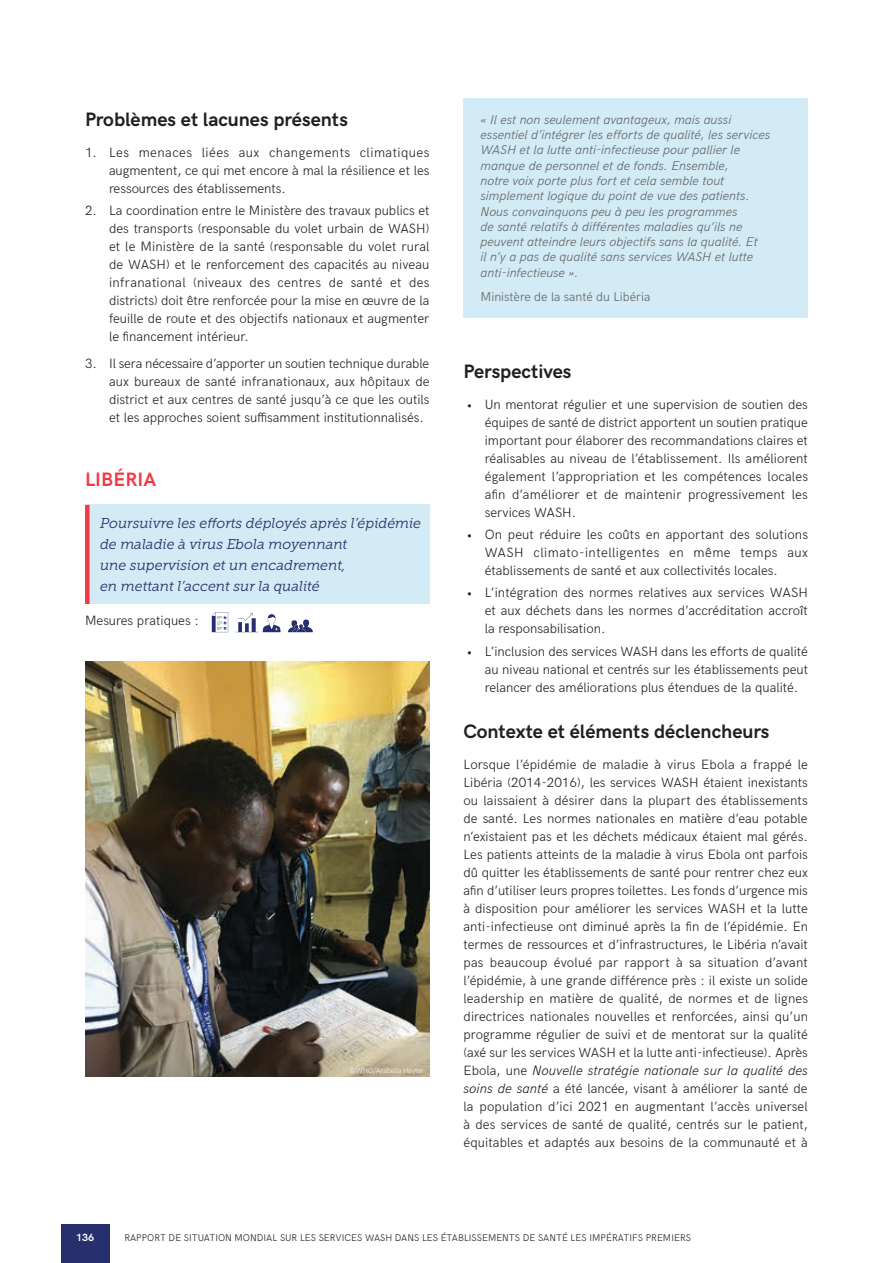
<style>
.page{position:relative;width:893px;height:1263px;background:#fff}
.page>*{position:absolute;margin:0;border:0;box-sizing:border-box;transform-origin:0 0}
.t1{font:700 19.5px "HK Grotesk";color:#231f20}
.t2{font:700 19.5px "HK Grotesk";letter-spacing:.005em;color:#ef3b48}
.t3{font:italic 14.25px/21px "Museo Slab 300";color:#272f6e}
.t4{font:300 13.5px/18px "HK Grotesk";color:#231f20;text-align:justify}
.t5{font:italic 300 12.75px/15.3px "HK Grotesk";color:#636466}
.t6{font:300 12.75px "HK Grotesk";color:#636466}
.t7{font:700 10.5px "HK Grotesk";color:#fff}
.t8{font:300 9.75px "HK Grotesk";color:#231f20}
.t9{font:7.5px "HK Grotesk";letter-spacing:-.025em;color:#fff}
.s1{font-style:italic}
</style>
<div class="page">
<div style="left:87px;top:505px;width:342px;height:99px;background:#d2ebf4"></div>
<div style="left:85px;top:505px;width:5px;height:99px;background:#ef3b48"></div>
<div style="left:463px;top:98px;width:345px;height:220px;background:#d2ebf4"></div>
<svg style="left:212px;top:612px;width:16px;height:20px"></svg>
<svg style="left:236px;top:613px;width:45px;height:19px"></svg>
<svg style="left:288px;top:619px;width:25px;height:13px"></svg>
<img style="left:85px;top:662px;width:344px;height:414px">
<div style="left:61px;top:1225px;width:48px;height:38px;background:#272f6e"></div>
<h1 class="t1" style="left:85px;top:105px;width:264px">Problèmes et lacunes présents</h1>
<p class="t4" style="left:109px;top:142px;width:322px;text-indent:-24px">1. Les menaces liées aux changements climatiques augmentent, ce qui met encore à mal la résilience et les ressources des établissements.</p>
<p class="t4" style="left:109px;top:200px;width:322px;text-indent:-24px">2. La coordination entre le Ministère des travaux publics et des transports (responsable du volet urbain de WASH) et le Ministère de la santé (responsable du volet rural de WASH) et le renforcement des capacités au niveau infranational (niveaux des centres de santé et des districts) doit être renforcée pour la mise en œuvre de la feuille de route et des objectifs nationaux et augmenter le financement intérieur.</p>
<p class="t4" style="left:109px;top:353px;width:322px;text-indent:-24px">3. Il sera nécessaire d’apporter un soutien technique durable aux bureaux de santé infranationaux, aux hôpitaux de district et aux centres de santé jusqu’à ce que les outils et les approches soient suffisamment institutionnalisés.</p>
<h1 class="t2" style="left:85px;top:465px;width:73px">LIBÉRIA</h1>
<p class="t3" style="left:100px;top:513px;width:323px">Poursuivre les efforts déployés après l’épidémie de maladie à virus Ebola moyennant<br>une supervision et un encadrement,<br>en mettant l’accent sur la qualité</p>
<p class="t4" style="left:85px;top:610px;width:115px">Mesures pratiques :</p>
<p class="t9" style="left:350px;top:1065px;width:76px">©WHO/Arabella Hayter</p>
<p class="t5" style="left:480px;top:111px;width:291px">« Il est non seulement avantageux, mais aussi essentiel d’intégrer les efforts de qualité, les services WASH et la lutte anti-infectieuse pour pallier le manque de personnel et de fonds. Ensemble,<br>notre voix porte plus fort et cela semble tout simplement logique du point de vue des patients.<br>Nous convainquons peu à peu les programmes<br>de santé relatifs à différentes maladies qu’ils ne peuvent atteindre leurs objectifs sans la qualité. Et<br>il n’y a pas de qualité sans services WASH et lutte anti-infectieuse ».</p>
<p class="t6" style="left:480px;top:287px;width:171px">Ministère de la santé du Libéria</p>
<h1 class="t1" style="left:463px;top:357px;width:110px">Perspectives</h1>
<p class="t4" style="left:485px;top:394px;width:325px;text-indent:-18px">• Un mentorat régulier et une supervision de soutien des équipes de santé de district apportent un soutien pratique important pour élaborer des recommandations claires et réalisables au niveau de l’établissement. Ils améliorent également l’appropriation et les compétences locales afin d’améliorer et de maintenir progressivement les services WASH.</p>
<p class="t4" style="left:485px;top:524px;width:325px;text-indent:-18px">• On peut réduire les coûts en apportant des solutions WASH climato-intelligentes en même temps aux établissements de santé et aux collectivités locales.</p>
<p class="t4" style="left:485px;top:583px;width:325px;text-indent:-18px">• L’intégration des normes relatives aux services WASH et aux déchets dans les normes d’accréditation accroît la responsabilisation.</p>
<p class="t4" style="left:485px;top:641px;width:325px;text-indent:-18px">• L’inclusion des services WASH dans les efforts de qualité au niveau national et centrés sur les établissements peut relancer des améliorations plus étendues de la qualité.</p>
<h1 class="t1" style="left:463px;top:717px;width:308px">Contexte et éléments déclencheurs</h1>
<p class="t4" style="left:463px;top:754px;width:346px">Lorsque l’épidémie de maladie à virus Ebola a frappé le Libéria (2014-2016), les services WASH étaient inexistants ou laissaient à désirer dans la plupart des établissements de santé. Les normes nationales en matière d’eau potable n’existaient pas et les déchets médicaux étaient mal gérés.<br>Les patients atteints de la maladie à virus Ebola ont parfois dû quitter les établissements de santé pour rentrer chez eux afin d’utiliser leurs propres toilettes. Les fonds d’urgence mis à disposition pour améliorer les services WASH et la lutte anti-infectieuse ont diminué après la fin de l’épidémie. En termes de ressources et d’infrastructures, le Libéria n’avait pas beaucoup évolué par rapport à sa situation d’avant l’épidémie, à une grande différence près : il existe un solide leadership en matière de qualité, de normes et de lignes directrices nationales nouvelles et renforcées, ainsi qu’un programme régulier de suivi et de mentorat sur la qualité (axé sur les services WASH et la lutte anti-infectieuse). Après Ebola, une <span class="s1">Nouvelle stratégie nationale sur la qualité des soins de santé</span> a été lancée, visant à améliorer la santé de la population d’ici 2021 en augmentant l’accès universel à des services de santé de qualité, centrés sur le patient, équitables et adaptés aux besoins de la communauté et à</p>
<p class="t7" style="left:76px;top:1230px;width:20px">136</p>
<p class="t8" style="left:124px;top:1230px;width:568px">RAPPORT DE SITUATION MONDIAL SUR LES SERVICES WASH DANS LES ÉTABLISSEMENTS DE SANTÉ LES IMPÉRATIFS PREMIERS</p>
</div>
